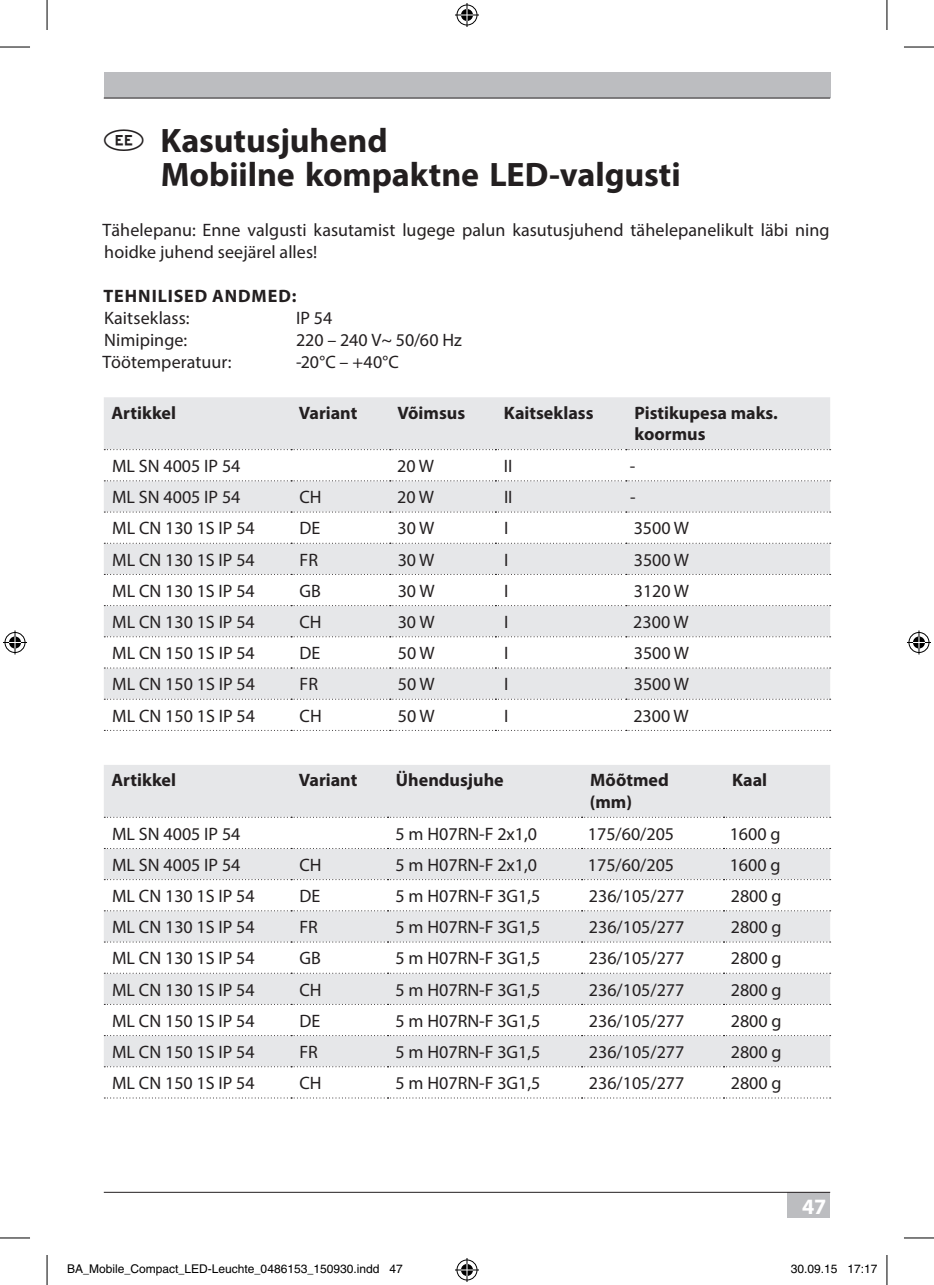
<style>
.page{position:relative;width:934px;height:1285px;background:#fff}
.page>*{position:absolute;margin:0;border:0;box-sizing:border-box;transform-origin:0 0}
.t1{font:700 34px/34px "Myriad Pro";letter-spacing:-.005em;color:#231f20}
.t2{font:700 22px "Myriad Pro";color:#fff}
.t3{font:18px/22px "Myriad Pro";color:#231f20}
.t4{font:700 18px/21.6px "Myriad Pro";color:#231f20}
.t5{font:12px "Helvetica";color:#000}
.s1{font-family:"Brennenstuhl Country Pi";font-weight:400;font-size:25px}
</style>
<div class="page">
<div style="left:104px;top:73px;width:725px;height:25px;background:#bcbdc0"></div>
<div style="left:787px;top:1192px;width:42px;height:25px;background:#bcbdc0"></div>
<hr style="left:104px;top:98px;width:725px;height:1px;background:#231f20">
<hr style="left:104px;top:1192px;width:725px;height:1px;background:#231f20">
<svg style="left:104px;top:397px;width:725px;height:301px;fill:#e6e7e9"></svg>
<svg style="left:104px;top:449px;width:726px;height:1px"></svg>
<svg style="left:104px;top:480px;width:726px;height:1px"></svg>
<svg style="left:104px;top:511px;width:726px;height:1px"></svg>
<svg style="left:104px;top:543px;width:726px;height:1px"></svg>
<svg style="left:104px;top:574px;width:726px;height:1px"></svg>
<svg style="left:104px;top:605px;width:726px;height:1px"></svg>
<svg style="left:104px;top:636px;width:726px;height:1px"></svg>
<svg style="left:104px;top:667px;width:726px;height:1px"></svg>
<svg style="left:104px;top:698px;width:726px;height:1px"></svg>
<svg style="left:104px;top:730px;width:726px;height:1px"></svg>
<svg style="left:104px;top:765px;width:725px;height:301px;fill:#e6e7e9"></svg>
<svg style="left:104px;top:816px;width:726px;height:1px"></svg>
<svg style="left:104px;top:848px;width:726px;height:1px"></svg>
<svg style="left:104px;top:879px;width:726px;height:1px"></svg>
<svg style="left:104px;top:910px;width:726px;height:1px"></svg>
<svg style="left:104px;top:941px;width:726px;height:1px"></svg>
<svg style="left:104px;top:972px;width:726px;height:1px"></svg>
<svg style="left:104px;top:1004px;width:726px;height:1px"></svg>
<svg style="left:104px;top:1035px;width:726px;height:1px"></svg>
<svg style="left:104px;top:1066px;width:726px;height:1px"></svg>
<svg style="left:104px;top:1097px;width:726px;height:1px"></svg>
<hr style="left:0;top:47px;width:30px;height:1px;background:#000">
<hr style="left:903px;top:47px;width:30px;height:1px;background:#000">
<hr style="left:0;top:1237px;width:30px;height:1px;background:#000">
<hr style="left:903px;top:1237px;width:30px;height:1px;background:#000">
<hr style="left:47px;top:0;width:1px;height:30px;background:#000">
<hr style="left:47px;top:1255px;width:1px;height:30px;background:#000">
<hr style="left:886px;top:0;width:1px;height:30px;background:#000">
<hr style="left:886px;top:1255px;width:1px;height:30px;background:#000">
<svg style="left:455px;top:3px;width:24px;height:24px"></svg>
<svg style="left:455px;top:1258px;width:24px;height:24px"></svg>
<svg style="left:3px;top:630px;width:24px;height:24px"></svg>
<svg style="left:907px;top:630px;width:23px;height:24px"></svg>
<h1 class="t1" style="left:161px;top:122px;width:521px;text-indent:-57px"><span class="s1">C</span> Kasutusjuhend<br>Mobiilne kompaktne LED-valgusti</h1>
<p class="t3" style="left:102px;top:219px;width:728px">Tähelepanu: Enne valgusti kasutamist lugege palun kasutusjuhend tähelepanelikult läbi ning hoidke juhend seejärel alles!</p>
<p class="t4" style="left:103px;top:285px;width:22px">Tehnili</p>
<p class="t4" style="left:174px;top:285px;width:53px">sed Andmed</p>
<p class="t4" style="left:291px;top:285px;width:6px">:</p>
<p class="t3" style="left:104px;top:307px;width:87px">Kaitseklass:</p>
<p class="t3" style="left:296px;top:307px;width:38px">IP 54</p>
<p class="t3" style="left:104px;top:329px;width:84px">Nimipinge:</p>
<p class="t3" style="left:296px;top:329px;width:167px">220 – 240 V~ 50/60 Hz</p>
<p class="t3" style="left:102px;top:351px;width:130px">Töötemperatuur:</p>
<p class="t3" style="left:296px;top:351px;width:104px">-20°C – +40°C</p>
<p class="t4" style="left:111px;top:401px;width:66px">Artikkel</p>
<p class="t4" style="left:298px;top:401px;width:60px">Variant</p>
<p class="t4" style="left:397px;top:401px;width:69px">Võimsus</p>
<p class="t4" style="left:503px;top:401px;width:91px">Kaitseklass</p>
<p class="t4" style="left:634px;top:401px;width:143px">Pistikupesa maks. koormus</p>
<p class="t3" style="left:112px;top:455px;width:130px">ML SN 4005 IP 54</p>
<p class="t3" style="left:397px;top:455px;width:38px">20 W</p>
<p class="t3" style="left:503px;top:455px;width:10px">II</p>
<p class="t3" style="left:629px;top:455px;width:7px">-</p>
<p class="t3" style="left:112px;top:486px;width:130px">ML SN 4005 IP 54</p>
<p class="t3" style="left:299px;top:486px;width:24px">CH</p>
<p class="t3" style="left:397px;top:486px;width:38px">20 W</p>
<p class="t3" style="left:504px;top:486px;width:10px">II</p>
<p class="t3" style="left:629px;top:486px;width:7px">-</p>
<p class="t3" style="left:112px;top:517px;width:144px">ML CN 130 1S IP 54</p>
<p class="t3" style="left:299px;top:517px;width:22px">DE</p>
<p class="t3" style="left:397px;top:517px;width:38px">30 W</p>
<p class="t3" style="left:504px;top:517px;width:6px">I</p>
<p class="t3" style="left:633px;top:517px;width:57px">3500 W</p>
<p class="t3" style="left:112px;top:548px;width:144px">ML CN 130 1S IP 54</p>
<p class="t3" style="left:299px;top:548px;width:20px">FR</p>
<p class="t3" style="left:397px;top:548px;width:38px">30 W</p>
<p class="t3" style="left:504px;top:548px;width:6px">I</p>
<p class="t3" style="left:633px;top:548px;width:57px">3500 W</p>
<p class="t3" style="left:112px;top:579px;width:144px">ML CN 130 1S IP 54</p>
<p class="t3" style="left:299px;top:579px;width:23px">GB</p>
<p class="t3" style="left:397px;top:579px;width:38px">30 W</p>
<p class="t3" style="left:504px;top:579px;width:6px">I</p>
<p class="t3" style="left:633px;top:579px;width:57px">3120 W</p>
<p class="t3" style="left:112px;top:610px;width:144px">ML CN 130 1S IP 54</p>
<p class="t3" style="left:299px;top:610px;width:24px">CH</p>
<p class="t3" style="left:397px;top:610px;width:38px">30 W</p>
<p class="t3" style="left:504px;top:610px;width:6px">I</p>
<p class="t3" style="left:633px;top:610px;width:57px">2300 W</p>
<p class="t3" style="left:112px;top:642px;width:144px">ML CN 150 1S IP 54</p>
<p class="t3" style="left:299px;top:642px;width:22px">DE</p>
<p class="t3" style="left:398px;top:642px;width:38px">50 W</p>
<p class="t3" style="left:504px;top:642px;width:6px">I</p>
<p class="t3" style="left:633px;top:642px;width:57px">3500 W</p>
<p class="t3" style="left:112px;top:673px;width:144px">ML CN 150 1S IP 54</p>
<p class="t3" style="left:299px;top:673px;width:20px">FR</p>
<p class="t3" style="left:398px;top:673px;width:38px">50 W</p>
<p class="t3" style="left:504px;top:673px;width:6px">I</p>
<p class="t3" style="left:633px;top:673px;width:57px">3500 W</p>
<p class="t3" style="left:112px;top:704px;width:144px">ML CN 150 1S IP 54</p>
<p class="t3" style="left:299px;top:704px;width:24px">CH</p>
<p class="t3" style="left:398px;top:704px;width:38px">50 W</p>
<p class="t3" style="left:504px;top:704px;width:6px">I</p>
<p class="t3" style="left:633px;top:704px;width:57px">2300 W</p>
<p class="t4" style="left:111px;top:769px;width:66px">Artikkel</p>
<p class="t4" style="left:298px;top:769px;width:60px">Variant</p>
<p class="t4" style="left:396px;top:769px;width:109px">Ühendusjuhe</p>
<p class="t4" style="left:589px;top:769px;width:81px">Mõõtmed (mm)</p>
<p class="t4" style="left:731px;top:769px;width:37px">Kaal</p>
<p class="t3" style="left:112px;top:822px;width:130px">ML SN 4005 IP 54</p>
<p class="t3" style="left:395px;top:822px;width:143px">5 m H07RN-F 2x1,0</p>
<p class="t3" style="left:587px;top:822px;width:88px">175/60/205</p>
<p class="t3" style="left:729px;top:822px;width:52px">1600 g</p>
<p class="t3" style="left:112px;top:853px;width:130px">ML SN 4005 IP 54</p>
<p class="t3" style="left:299px;top:853px;width:24px">CH</p>
<p class="t3" style="left:395px;top:853px;width:143px">5 m H07RN-F 2x1,0</p>
<p class="t3" style="left:587px;top:853px;width:88px">175/60/205</p>
<p class="t3" style="left:729px;top:853px;width:52px">1600 g</p>
<p class="t3" style="left:112px;top:884px;width:144px">ML CN 130 1S IP 54</p>
<p class="t3" style="left:299px;top:884px;width:22px">DE</p>
<p class="t3" style="left:395px;top:884px;width:146px">5 m H07RN-F 3G1,5</p>
<p class="t3" style="left:588px;top:884px;width:97px">236/105/277</p>
<p class="t3" style="left:730px;top:884px;width:52px">2800 g</p>
<p class="t3" style="left:112px;top:916px;width:144px">ML CN 130 1S IP 54</p>
<p class="t3" style="left:299px;top:916px;width:20px">FR</p>
<p class="t3" style="left:395px;top:916px;width:146px">5 m H07RN-F 3G1,5</p>
<p class="t3" style="left:588px;top:916px;width:97px">236/105/277</p>
<p class="t3" style="left:730px;top:916px;width:52px">2800 g</p>
<p class="t3" style="left:112px;top:947px;width:144px">ML CN 130 1S IP 54</p>
<p class="t3" style="left:299px;top:947px;width:23px">GB</p>
<p class="t3" style="left:395px;top:947px;width:146px">5 m H07RN-F 3G1,5</p>
<p class="t3" style="left:588px;top:947px;width:97px">236/105/277</p>
<p class="t3" style="left:730px;top:947px;width:52px">2800 g</p>
<p class="t3" style="left:112px;top:978px;width:144px">ML CN 130 1S IP 54</p>
<p class="t3" style="left:299px;top:978px;width:24px">CH</p>
<p class="t3" style="left:395px;top:978px;width:146px">5 m H07RN-F 3G1,5</p>
<p class="t3" style="left:588px;top:978px;width:97px">236/105/277</p>
<p class="t3" style="left:730px;top:978px;width:52px">2800 g</p>
<p class="t3" style="left:112px;top:1009px;width:144px">ML CN 150 1S IP 54</p>
<p class="t3" style="left:299px;top:1009px;width:22px">DE</p>
<p class="t3" style="left:395px;top:1009px;width:146px">5 m H07RN-F 3G1,5</p>
<p class="t3" style="left:588px;top:1009px;width:97px">236/105/277</p>
<p class="t3" style="left:730px;top:1009px;width:52px">2800 g</p>
<p class="t3" style="left:112px;top:1040px;width:144px">ML CN 150 1S IP 54</p>
<p class="t3" style="left:299px;top:1040px;width:20px">FR</p>
<p class="t3" style="left:395px;top:1040px;width:146px">5 m H07RN-F 3G1,5</p>
<p class="t3" style="left:588px;top:1040px;width:97px">236/105/277</p>
<p class="t3" style="left:730px;top:1040px;width:52px">2800 g</p>
<p class="t3" style="left:112px;top:1071px;width:144px">ML CN 150 1S IP 54</p>
<p class="t3" style="left:299px;top:1071px;width:24px">CH</p>
<p class="t3" style="left:395px;top:1071px;width:146px">5 m H07RN-F 3G1,5</p>
<p class="t3" style="left:588px;top:1071px;width:97px">236/105/277</p>
<p class="t3" style="left:730px;top:1071px;width:52px">2800 g</p>
<p class="t2" style="left:801px;top:1192px;width:26px">47</p>
<p class="t5" style="left:67px;top:1261px;width:337px">BA_Mobile_Compact_LED-Leuchte_0486153_150930.indd 47</p>
<p class="t5" style="left:790px;top:1261px;width:88px">30.09.15 17:17</p>
</div>
